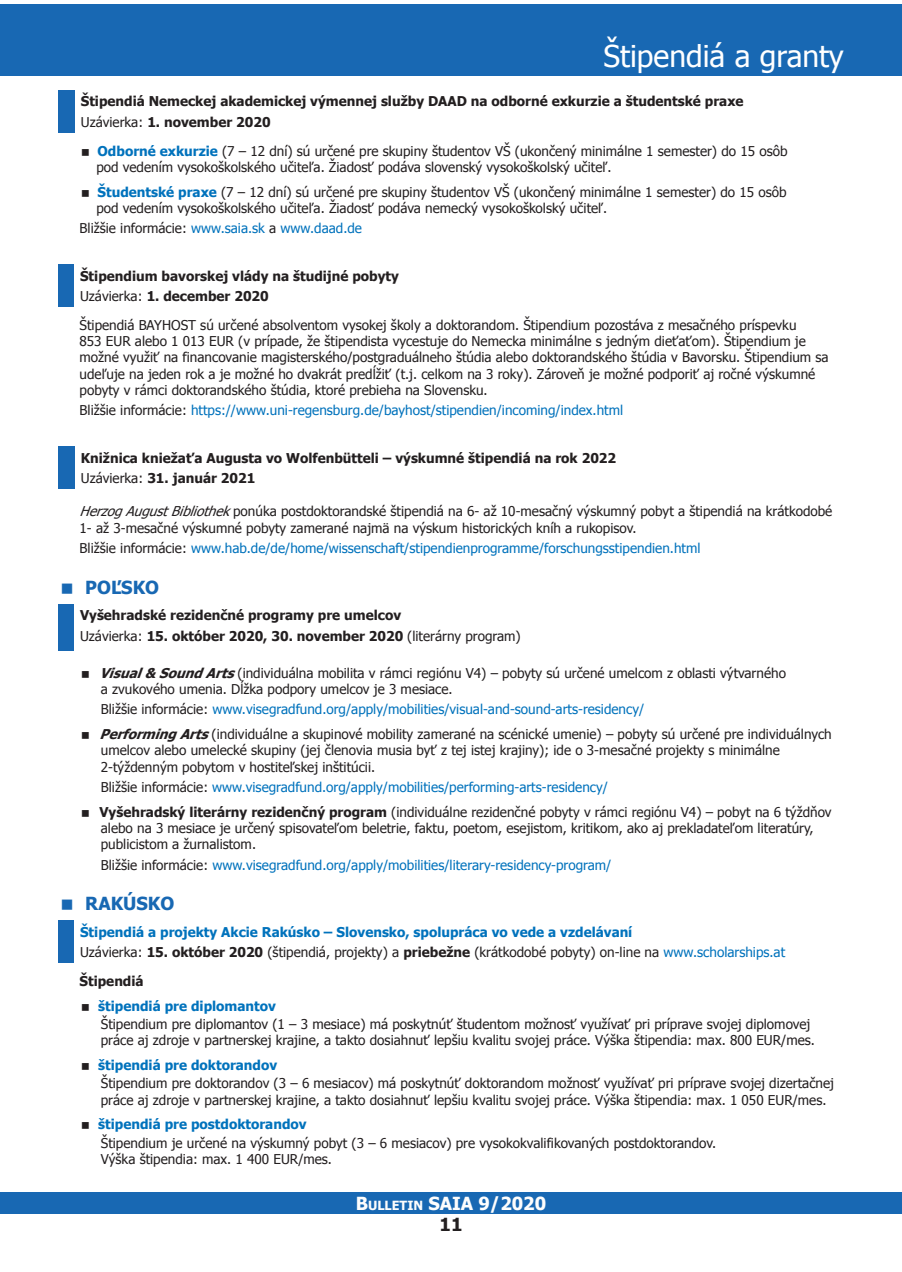
<style>
.page{position:relative;width:902px;height:1272px;background:#fff}
.page>*{position:absolute;margin:0;border:0;box-sizing:border-box;transform-origin:0 0}
.t1{font:30px "Tahoma";color:#fff}
.t2{font:700 18px "Tahoma";color:#fdfdfd}
.t3{font:700 18px "Tahoma";color:#1868b3}
.t4{font:700 18px "Tahoma";color:#231f20}
.t5{font:13.5px/16.2px "Tahoma";color:#231f20}
.t6{font:700 13.5px/20.4px "Tahoma";color:#231f20}
.t7{font:13.5px "Tahoma";color:#0072bc}
.t8{font:700 13.5px/20.4px "Tahoma";color:#0072bc}
.s1{font-weight:400}
.s2{font-weight:700;color:#0072bc}
.s3{color:#231f20}
.s4{font-style:italic}
.s5{font-weight:700;font-style:italic}
.s6{color:#0072bc}
.s7{font-weight:700}
.s8{font-weight:400;color:#231f20}
.s9{font-size:12.6px}
.s10{color:#fff}
</style>
<div class="page">
<div style="left:0;top:1192px;width:901px;height:21px;background:#1868b3"></div>
<div style="left:0;top:4px;width:901px;height:72px;background:#1868b3"></div>
<div style="left:58px;top:90px;width:17px;height:43px;background:#1868b3"></div>
<div style="left:58px;top:264px;width:16px;height:43px;background:#1868b3"></div>
<div style="left:58px;top:446px;width:17px;height:43px;background:#1868b3"></div>
<div style="left:58px;top:604px;width:16px;height:46px;background:#1868b3"></div>
<div style="left:58px;top:920px;width:16px;height:43px;background:#1868b3"></div>
<h1 class="t1" style="left:603px;top:36px;width:242px">Štipendiá a granty</h1>
<p class="t6" style="left:81px;top:90px;width:664px">Štipendiá Nemeckej akademickej výmennej služby DAAD na odborné exkurzie a študentské praxe<br><span class="s1">Uzávierka:</span> 1. november 2020</p>
<p class="t5" style="left:96px;top:142px;width:692px"><span class="s2">Odborné exkurzie</span> (7 – 12 dní) sú určené pre skupiny študentov VŠ (ukončený minimálne 1 semester) do 15 osôb pod vedením vysokoškolského učiteľa. Žiadosť podáva slovenský vysokoškolský učiteľ.</p>
<p class="t5" style="left:96px;top:183px;width:691px"><span class="s2">Študentské praxe</span> (7 – 12 dní) sú určené pre skupiny študentov VŠ (ukončený minimálne 1 semester) do 15 osôb pod vedením vysokoškolského učiteľa. Žiadosť podáva nemecký vysokoškolský učiteľ.</p>
<p class="t7" style="left:80px;top:219px;width:284px"><span class="s3">Bližšie informácie:</span> www.saia.sk <span class="s3">a</span> www.daad.de</p>
<p class="t6" style="left:80px;top:265px;width:320px">Štipendium bavorskej vlády na študijné pobyty<br><span class="s1">Uzávierka:</span> 1. december 2020</p>
<p class="t5" style="left:80px;top:316px;width:750px">Štipendiá BAYHOST sú určené absolventom vysokej školy a doktorandom. Štipendium pozostáva z mesačného príspevku<br>853 EUR alebo 1 013 EUR (v prípade, že štipendista vycestuje do Nemecka minimálne s jedným dieťaťom). Štipendium je možné využiť na financovanie magisterského/postgraduálneho štúdia alebo doktorandského štúdia v Bavorsku. Štipendium sa udeľuje na jeden rok a je možné ho dvakrát predĺžiť (t.j. celkom na 3 roky). Zároveň je možné podporiť aj ročné výskumné pobyty v rámci doktorandského štúdia, ktoré prebieha na Slovensku.</p>
<p class="t7" style="left:80px;top:401px;width:545px"><span class="s3">Bližšie informácie:</span> https://www.uni-regensburg.de/bayhost/stipendien/incoming/index.html</p>
<p class="t6" style="left:81px;top:447px;width:536px">Knižnica kniežaťa Augusta vo Wolfenbütteli – výskumné štipendiá na rok 2022<br><span class="s1">Uzávierka:</span> 31. január 2021</p>
<p class="t5" style="left:80px;top:503px;width:754px"><span class="s4">HerzogAugustBibliothek</span>ponúka postdoktorandské štipendiá na 6- až 10-mesačný výskumný pobyt a štipendiá na krátkodobé<br>1- až 3-mesačné výskumné pobyty zamerané najmä na výskum historických kníh a rukopisov.</p>
<p class="t7" style="left:80px;top:539px;width:622px"><span class="s3">Bližšie informácie:</span> www.hab.de/de/home/wissenschaft/stipendienprogramme/forschungsstipendien.html</p>
<h2 class="t3" style="left:85px;top:574px;width:75px">POĽSKO</h2>
<p class="t6" style="left:80px;top:604px;width:442px">Vyšehradské rezidenčné programy pre umelcov<br><span class="s1">Uzávierka:</span> 15. október 2020, 30. november 2020 <span class="s1">(literárny program)</span></p>
<p class="t5" style="left:99px;top:664px;width:688px"><span class="s5">Visual&amp;SoundArts</span>(individuálna mobilita v rámci regiónu V4) – pobyty sú určené umelcom z oblasti výtvarného a zvukového umenia. Dĺžka podpory umelcov je 3 mesiace.</p>
<p class="t5" style="left:99px;top:696px;width:733px;line-height:24.8px">Bližšie informácie: <span class="s6">www.visegradfund.org/apply/mobilities/visual-and-sound-arts-residency/<br></span><span class="s5">PerformingArts</span>(individuálne a skupinové mobility zamerané na scénické umenie) – pobyty sú určené pre individuálnych</p>
<p class="t5" style="left:101px;top:741px;width:680px">umelcov alebo umelecké skupiny (jej členovia musia byť z tej istej krajiny); ide o 3-mesačné projekty s minimálne<br>2-týždenným pobytom v hostiteľskej inštitúcii.</p>
<p class="t5" style="left:99px;top:774px;width:733px;line-height:24.8px">Bližšie informácie: <span class="s6">www.visegradfund.org/apply/mobilities/performing-arts-residency/<br></span><span class="s7">Vyšehradský literárny rezidenčný program</span> (individuálne rezidenčné pobyty v rámci regiónu V4) – pobyt na 6 týždňov</p>
<p class="t5" style="left:101px;top:819px;width:714px">alebo na 3 mesiace je určený spisovateľom beletrie, faktu, poetom, esejistom, kritikom, ako aj prekladateľom literatúry, publicistom a žurnalistom.</p>
<p class="t7" style="left:101px;top:855px;width:512px"><span class="s3">Bližšie informácie:</span> www.visegradfund.org/apply/mobilities/literary-residency-program/</p>
<h2 class="t3" style="left:85px;top:891px;width:91px">RAKÚSKO</h2>
<p class="t8" style="left:80px;top:920px;width:706px">Štipendiá a projekty Akcie Rakúsko – Slovensko, spolupráca vo vede a vzdelávaní<br><span class="s8">Uzávierka:</span> <span class="s3">15. október 2020</span> <span class="s8">(štipendiá, projekty) a</span> <span class="s3">priebežne</span> <span class="s8">(krátkodobé pobyty) on-line na</span> <span class="s1">www.scholarships.at</span></p>
<p class="t6" style="left:80px;top:970px;width:66px">Štipendiá</p>
<p class="t8" style="left:98px;top:994px;width:179px">štipendiá pre diplomantov</p>
<p class="t5" style="left:101px;top:1015px;width:715px">Štipendium pre diplomantov (1 – 3 mesiace) má poskytnúť študentom možnosť využívať pri príprave svojej diplomovej práce aj zdroje v partnerskej krajine, a takto dosiahnuť lepšiu kvalitu svojej práce. Výška štipendia: max. 800 EUR/mes.</p>
<p class="t8" style="left:98px;top:1054px;width:180px">štipendiá pre doktorandov</p>
<p class="t5" style="left:101px;top:1074px;width:734px">Štipendium pre doktorandov (3 – 6 mesiacov) má poskytnúť doktorandom možnosť využívať pri príprave svojej dizertačnej práce aj zdroje v partnerskej krajine, a takto dosiahnuť lepšiu kvalitu svojej práce. Výška štipendia: max. 1 050 EUR/mes.</p>
<p class="t8" style="left:98px;top:1113px;width:210px">štipendiá pre postdoktorandov</p>
<p class="t5" style="left:101px;top:1133px;width:616px">Štipendium je určené na výskumný pobyt (3 – 6 mesiacov) pre vysokokvalifikovaných postdoktorandov.<br>Výška štipendia: max. 1 400 EUR/mes.</p>
<h2 class="t2" style="left:356px;top:1190px;width:192px">B<span class="s9">ULLETIN</span> SAIA <span class="s10">9</span>/2020</h2>
<h2 class="t4" style="left:439px;top:1211px;width:24px">11</h2>
</div>
